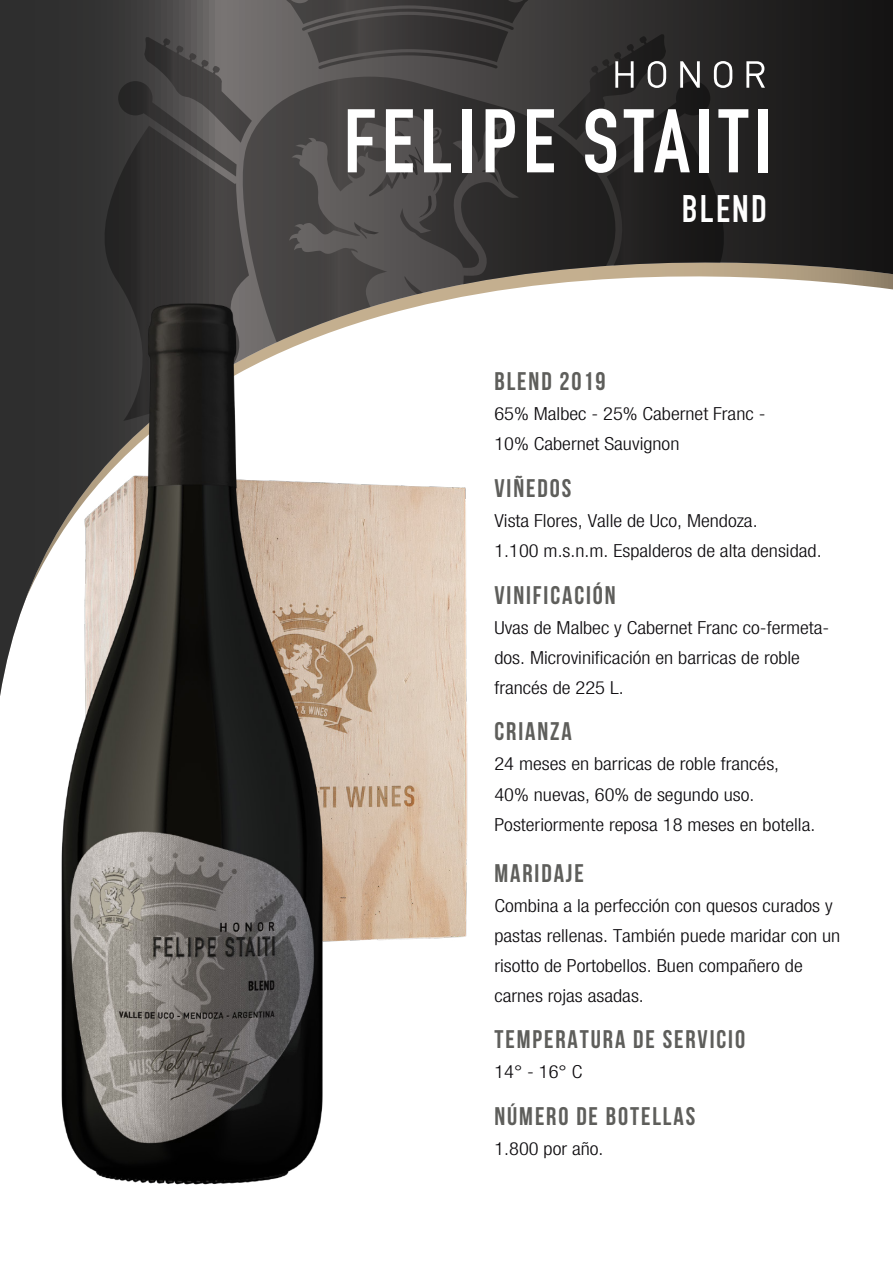
<style>
.page{position:relative;width:893px;height:1263px;background:#fff}
.page>*{position:absolute;margin:0;border:0;box-sizing:border-box;transform-origin:0 0}
.t1{font:37.5px "DIN Engschrift";letter-spacing:.06em;color:#fff}
.t2{font:700 25.5px "Bebas Neue";letter-spacing:.075em;color:#5e5e5b}
.t3{font:300 condensed 18px/30px "Helvetica Neue LT Std";color:#0d0b0e;scale:1.14 1}
</style>
<div class="page">
<svg style="left:0;top:0;width:893px;height:290px;background:#31302f"></svg>
<svg style="left:105px;top:126px;width:160px;height:79px;background:#3d3b3b"></svg>
<svg style="left:118px;top:35px;width:134px;height:142px;background:#4b4848"></svg>
<svg style="left:281px;top:0;width:484px;height:290px;background:#4e4c4c"></svg>
<div style="left:758px;top:109px;width:9px;height:63px;background:#fff"></div>
<img style="left:0;top:205px;width:691px;height:980px">
<h1 class="t1" style="left:682px;top:187px;width:87px">BLEND</h1>
<h2 class="t2" style="left:494px;top:368px;width:113px">Blend 2019</h2>
<p class="t3" style="left:494px;top:399px;width:239px">65% Malbec - 25% Cabernet Franc -<br>10% Cabernet Sauvignon</p>
<h2 class="t2" style="left:494px;top:474px;width:78px">VIÑEDOS</h2>
<p class="t3" style="left:494px;top:505px;width:288px">Vista Flores, Valle de Uco, Mendoza.<br>1.100 m.s.n.m. Espalderos de alta densidad.</p>
<h2 class="t2" style="left:494px;top:581px;width:123px">VINIFICACIÓN</h2>
<p class="t3" style="left:494px;top:612px;width:295px">Uvas de Malbec y Cabernet Franc co-fermeta&shy;dos. Microvinificación en barricas de roble francés de 225 L.</p>
<h2 class="t2" style="left:494px;top:718px;width:79px">CRIANZA</h2>
<p class="t3" style="left:494px;top:749px;width:283px">24 meses en barricas de roble francés,<br>40% nuevas, 60% de segundo uso.<br>Posteriormente reposa 18 meses en botella.</p>
<h2 class="t2" style="left:494px;top:859px;width:91px">MARIDAJE</h2>
<p class="t3" style="left:494px;top:891px;width:305px">Combina a la perfección con quesos curados y pastas rellenas. También puede maridar con un risotto de Portobellos. Buen compañero de carnes rojas asadas.</p>
<h2 class="t2" style="left:494px;top:1026px;width:252px">TEMPERATURA DE SERVICIO</h2>
<p class="t3" style="left:494px;top:1057px;width:79px">14° - 16° C</p>
<h2 class="t2" style="left:494px;top:1102px;width:202px">NÚMERO DE BOTELLAS</h2>
<p class="t3" style="left:494px;top:1134px;width:97px">1.800 por año.</p>
</div>
